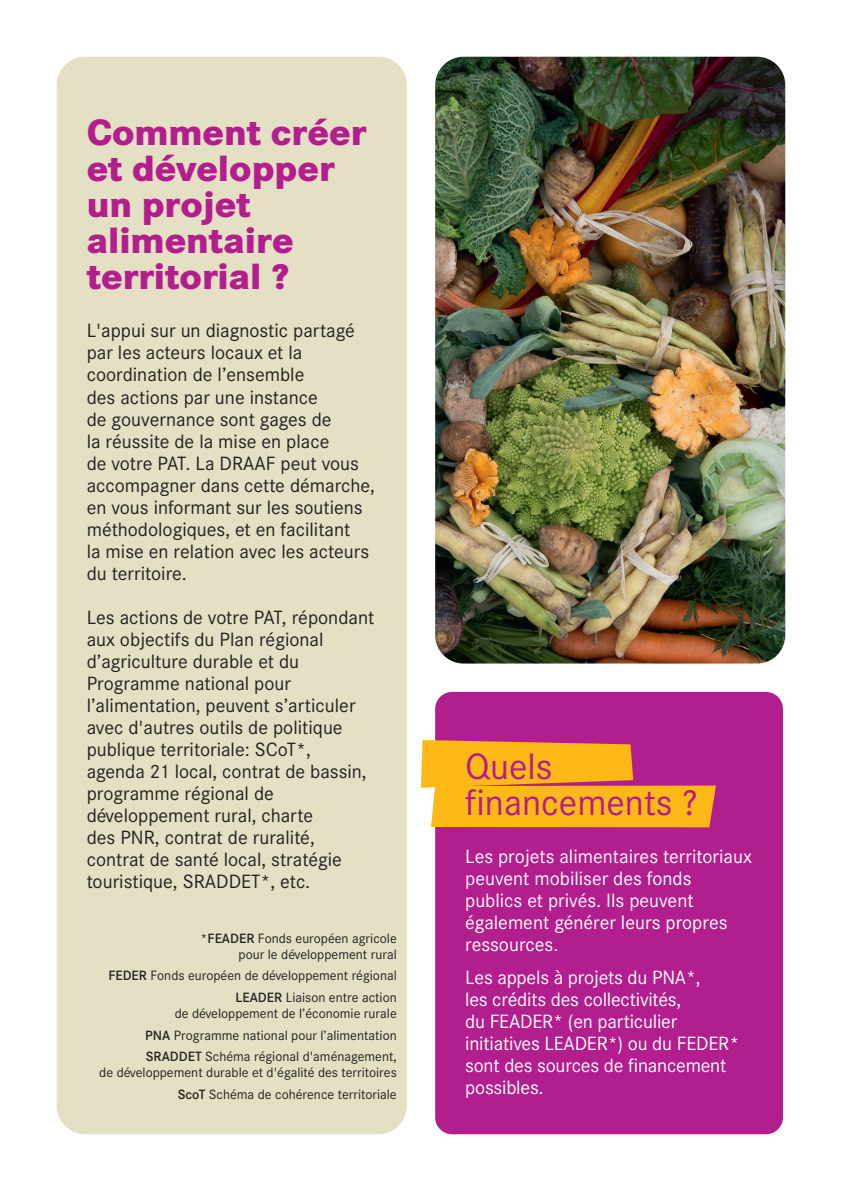
<style>
.page{position:relative;width:842px;height:1191px;background:#fff}
.page>*{position:absolute;margin:0;border:0;box-sizing:border-box;transform-origin:0 0}
.t1{font:800 38px/36px "Corporate S";color:#b21e8d}
.t2{font:38px/36px "Corporate S";color:#b21e8d}
.t3{font:20px/22px "Corporate S";color:#231f20}
.t4{font:20px/22px "Corporate S";letter-spacing:-.01em;color:#fff}
.t5{font:14px/21.6px "Corporate S";color:#231f20;text-align:right}
.s1{font-weight:600}
</style>
<div class="page">
<div style="left:57px;top:57px;width:350px;height:1077px;background:#e4e0c3;border-radius:28px"></div>
<img style="left:435px;top:57px;width:350px;height:606px;border-radius:28px">
<div style="left:435px;top:692px;width:348px;height:442px;background:#b21e8d;border-radius:17px"></div>
<svg style="left:421px;top:740px;width:295px;height:87px"></svg>
<h1 class="t1" style="left:87px;top:114px;width:281px">Comment créer et développer un projet alimentaire territorial ?</h1>
<p class="t3" style="left:87px;top:319px;width:290px">L'appui sur un diagnostic partagé par les acteurs locaux et la coordination de l’ensemble<br>des actions par une instance<br>de gouvernance sont gages de<br>la réussite de la mise en place<br>de votre PAT. La DRAAF peut vous accompagner dans cette démarche, en vous informant sur les soutiens méthodologiques, et en facilitant<br>la mise en relation avec les acteurs du territoire.</p>
<p class="t3" style="left:87px;top:606px;width:289px">Les actions de votre PAT, répondant aux objectifs du Plan régional d’agriculture durable et du<br>Programme national pour l’alimentation, peuvent s’articuler avec d'autres outils de politique publique territoriale: SCoT*,<br>agenda 21 local, contrat de bassin, programme régional de développement rural, charte<br>des PNR, contrat de ruralité, contrat de santé local, stratégie touristique, SRADDET*, etc.</p>
<p class="t5" style="left:201px;top:929px;width:198px;line-height:16px">*<span class="s1">FEADER</span> Fonds européen agricole pour le développement rural</p>
<p class="t5" style="left:108px;top:964px;width:290px"><span class="s1">FEDER</span> Fonds européen de développement régional<br><span class="s1">LEADER</span> Liaison entre action</p>
<p class="t5" style="left:145px;top:1002px;width:253px;text-align:justify;text-indent:29px">de développement de l’économie rurale <span class="s1">PNA</span> Programme national pour l’alimentation <span class="s1">SRADDET</span> Schéma régional d'aménagement,</p>
<p class="t5" style="left:99px;top:1061px;width:299px">de développement durable et d'égalité des territoires<br><span class="s1">ScoT</span> Schéma de cohérence territoriale</p>
<h1 class="t2" style="left:465px;top:748px;width:234px">Quels financements ?</h1>
<p class="t4" style="left:465px;top:844px;width:288px">Les projets alimentaires territoriaux peuvent mobiliser des fonds publics et privés. Ils peuvent également générer leurs propres ressources.</p>
<p class="t4" style="left:465px;top:966px;width:276px">Les appels à projets du PNA*,<br>les crédits des collectivités,<br>du FEADER* (en particulier initiatives LEADER*) ou du FEDER* sont des sources de financement possibles.</p>
</div>
